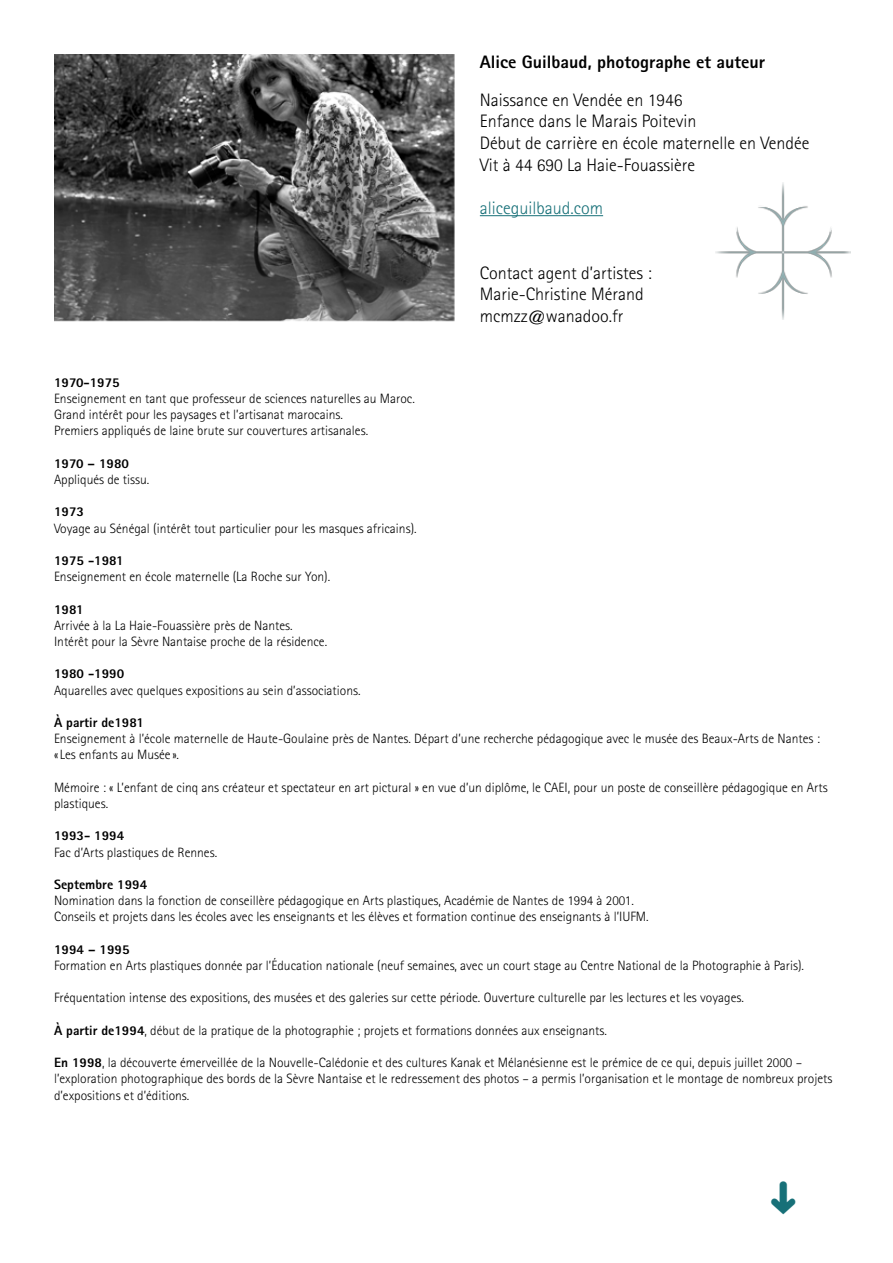
<style>
.page{position:relative;width:893px;height:1263px;background:#fff}
.page>*{position:absolute;margin:0;border:0;box-sizing:border-box;transform-origin:0 0}
.t1{font:300 18px/21.6px "Rotis Sans Serif";color:#000}
.t2{font:800 18px "Rotis Sans Serif";color:#000}
.t3{font:300 18px "Rotis Sans Serif";color:#177078}
.t4{font:300 13.5px/16.2px "Rotis Sans Serif";color:#000}
.t5{font:800 13.5px "Rotis Sans Serif";color:#000}
.s1{font-weight:800}
</style>
<div class="page">
<hr style="left:480px;top:215px;width:123px;height:1px;background:#177078">
<img style="left:54px;top:54px;width:400px;height:268px">
<img style="left:715px;top:183px;width:136px;height:136px">
<h1 class="t2" style="left:480px;top:51px;width:287px">Alice Guilbaud, photographe et auteur</h1>
<h1 class="t1" style="left:480px;top:89px;width:331px">Naissance en Vendée en 1946<br>Enfance dans le Marais Poitevin<br>Début de carrière en école maternelle en Vendée Vit à 44 690 La Haie-Fouassière</h1>
<h1 class="t3" style="left:480px;top:197px;width:125px">aliceguilbaud.com</h1>
<h1 class="t1" style="left:480px;top:262px;width:173px">Contact agent d’artistes :<br>Marie-Christine Mérand mcmzz@wanadoo.fr</h1>
<p class="t5" style="left:54px;top:374px;width:67px">1970-1975</p>
<p class="t4" style="left:54px;top:390px;width:362px">Enseignement en tant que professeur de sciences naturelles au Maroc.<br>Grand intérêt pour les paysages et l’artisanat marocains.<br>Premiers appliqués de laine brute sur couvertures artisanales.</p>
<p class="t5" style="left:54px;top:455px;width:77px">1970 – 1980</p>
<p class="t4" style="left:54px;top:471px;width:97px">Appliqués de tissu.</p>
<p class="t5" style="left:54px;top:503px;width:32px">1973</p>
<p class="t4" style="left:54px;top:520px;width:364px">Voyage au Sénégal (intérêt tout particulier pour les masques africains).</p>
<p class="t5" style="left:54px;top:552px;width:71px">1975 -1981</p>
<p class="t4" style="left:54px;top:568px;width:278px">Enseignement en école maternelle (La Roche sur Yon).</p>
<p class="t5" style="left:54px;top:600px;width:31px">1981</p>
<p class="t4" style="left:54px;top:617px;width:275px">Arrivée à la La Haie-Fouassière près de Nantes.<br>Intérêt pour la Sèvre Nantaise proche de la résidence.</p>
<p class="t5" style="left:54px;top:665px;width:72px">1980 -1990</p>
<p class="t4" style="left:54px;top:682px;width:308px">Aquarelles avec quelques expositions au sein d’associations.</p>
<p class="t5" style="left:54px;top:714px;width:92px">À partir de1981</p>
<p class="t4" style="left:54px;top:730px;width:767px">Enseignement à l’école maternelle de Haute-Goulaine près de Nantes. Départ d’une recherche pédagogique avec le musée des Beaux-Arts de Nantes : «Les enfants au Musée ».</p>
<p class="t4" style="left:54px;top:779px;width:775px">Mémoire : « L’enfant de cinq ans créateur et spectateur en art pictural » en vue d’un diplôme, le CAEI, pour un poste de conseillère pédagogique en Arts plastiques.</p>
<p class="t5" style="left:54px;top:827px;width:72px">1993- 1994</p>
<p class="t4" style="left:54px;top:844px;width:165px">Fac d’Arts plastiques de Rennes.</p>
<p class="t5" style="left:54px;top:876px;width:95px">Septembre 1994</p>
<p class="t4" style="left:54px;top:892px;width:596px">Nomination dans la fonction de conseillère pédagogique en Arts plastiques, Académie de Nantes de 1994 à 2001.<br>Conseils et projets dans les écoles avec les enseignants et les élèves et formation continue des enseignants à l’IUFM.</p>
<p class="t5" style="left:54px;top:941px;width:77px">1994 – 1995</p>
<p class="t4" style="left:54px;top:957px;width:752px">Formation en Arts plastiques donnée par l’Éducation nationale (neuf semaines, avec un court stage au Centre National de la Photographie à Paris).</p>
<p class="t4" style="left:54px;top:990px;width:691px">Fréquentation intense des expositions, des musées et des galeries sur cette période. Ouverture culturelle par les lectures et les voyages.</p>
<p class="t4" style="left:54px;top:1022px;width:554px"><span class="s1">À partir de1994</span>, début de la pratique de la photographie ; projets et formations données aux enseignants.</p>
<p class="t4" style="left:54px;top:1054px;width:780px"><span class="s1">En 1998</span>, la découverte émerveillée de la Nouvelle-Calédonie et des cultures Kanak et Mélanésienne est le prémice de ce qui, depuis juillet 2000 – l’exploration photographique des bords de la Sèvre Nantaise et le redressement des photos – a permis l’organisation et le montage de nombreux projets d’expositions et d’éditions.</p>
</div>
